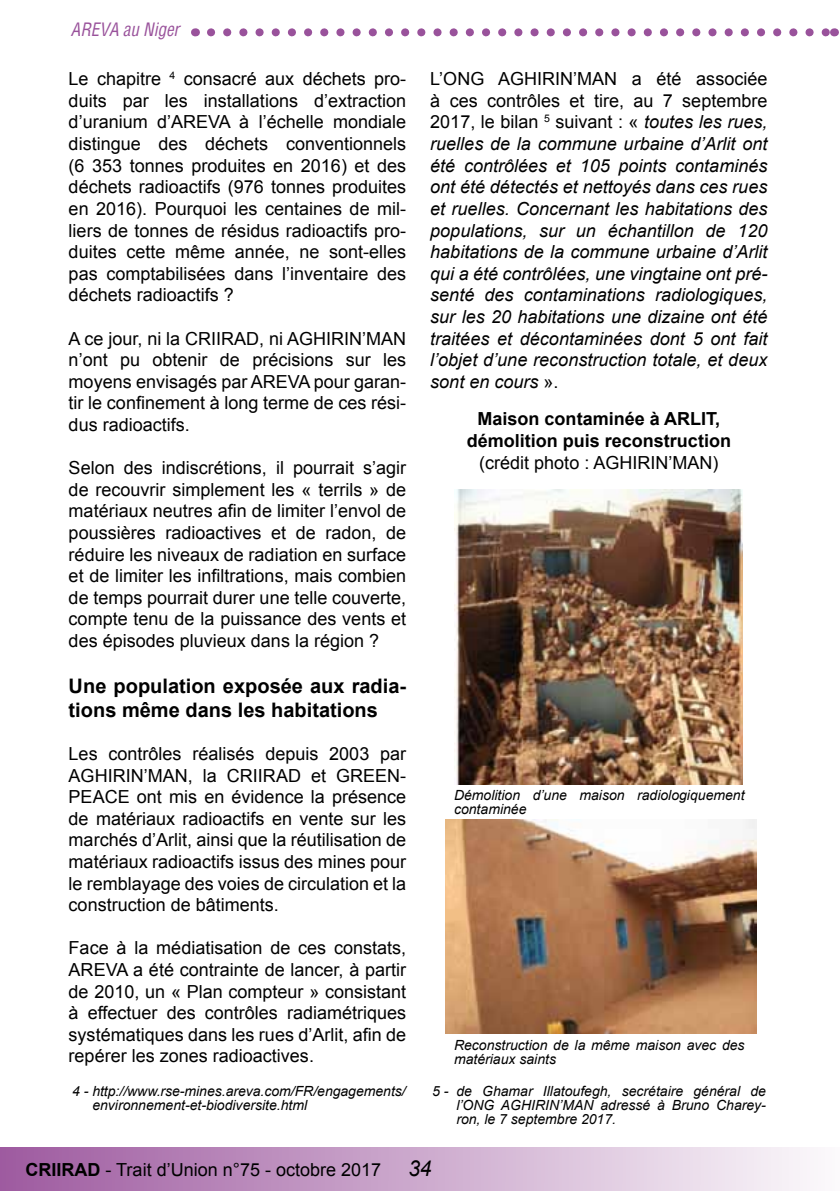
<style>
.page{position:relative;width:840px;height:1191px;background:#fff}
.page>*{position:absolute;margin:0;border:0;box-sizing:border-box;transform-origin:0 0}
.t1{font:700 20px/24px "Arial";color:#000}
.t2{font:18px/21.6px "Arial";color:#000;text-align:justify}
.t3{font:italic 18px/21.6px "Arial";color:#000;text-align:justify}
.t4{font:700 18px/21.6px "Arial";color:#000;text-align:center}
.t5{font:italic condensed 18px "Helvetica";color:#99529b;scale:.95 1}
.t6{font:italic 14px/14px "Arial";color:#000}
.s1{font-style:normal}
.s2{font-weight:700}
.s3{font-style:italic;font-size:22px}
</style>
<div class="page">
<svg style="left:211px;top:28px;width:614px;height:8px"></svg>
<div style="left:0;top:1147px;width:839px;height:44px;background:linear-gradient(to right,#9e5aa0,#fcfafc)"></div>
<img style="left:445px;top:819px;width:311px;height:215px">
<img style="left:454px;top:489px;width:288px;height:295px">
<p class="t5" style="left:71px;top:18px;width:115px">AREVA au Niger</p>
<p class="t2" style="left:69px;top:68px;width:339px">Le chapitre <sup>4</sup> consacré aux déchets pro&shy;duits par les installations d’extraction d’uranium d’AREVA à l’échelle mondiale distingue des déchets conventionnels (6 353 tonnes produites en 2016) et des déchets radioactifs (976 tonnes produites en 2016). Pourquoi les centaines de mil&shy;liers de tonnes de résidus radioactifs pro&shy;duites cette même année, ne sont-elles pas comptabilisées dans l’inventaire des déchets radioactifs ?</p>
<p class="t2" style="left:69px;top:327px;width:339px">A ce jour, ni la CRIIRAD, ni AGHIRIN’MAN n’ont pu obtenir de précisions sur les moyens envisagés par AREVA pour garan&shy;tir le confinement à long terme de ces rési&shy;dus radioactifs.</p>
<p class="t2" style="left:69px;top:457px;width:339px">Selon des indiscrétions, il pourrait s’agir de recouvrir simplement les « terrils » de matériaux neutres afin de limiter l’envol de poussières radioactives et de radon, de réduire les niveaux de radiation en surface et de limiter les infiltrations, mais combien de temps pourrait durer une telle couverte, compte tenu de la puissance des vents et des épisodes pluvieux dans la région ?</p>
<p class="t1" style="left:69px;top:674px;width:339px">Une population exposée aux radia&shy;tions même dans les habitations</p>
<p class="t2" style="left:69px;top:743px;width:339px">Les contrôles réalisés depuis 2003 par AGHIRIN’MAN, la CRIIRAD et GREEN-PEACE ont mis en évidence la présence de matériaux radioactifs en vente sur les marchés d’Arlit, ainsi que la réutilisation de matériaux radioactifs issus des mines pour le remblayage des voies de circulation et la construction de bâtiments.</p>
<p class="t2" style="left:69px;top:937px;width:339px">Face à la médiatisation de ces constats, AREVA a été contrainte de lancer, à partir de 2010, un « Plan compteur » consistant à effectuer des contrôles radiamétriques systématiques dans les rues d’Arlit, afin de repérer les zones radioactives.</p>
<p class="t3" style="left:430px;top:68px;width:338px"><span class="s1">L’ONG AGHIRIN’MAN a été associée à ces contrôles et tire, au 7 septembre 2017, le bilan</span> <sup>5</sup> <span class="s1">suivant : «</span> toutes les rues, ruelles de la commune urbaine d’Arlit ont été contrôlées et 105 points contaminés ont été détectés et nettoyés dans ces rues et ruelles. Concernant les habitations des populations, sur un échantillon de 120 habitations de la commune urbaine d’Arlit qui a été contrôlées, une vingtaine ont pré&shy;senté des contaminations radiologiques, sur les 20 habitations une dizaine ont été traitées et décontaminées dont 5 ont fait l’objet d’une reconstruction totale, et deux sont en cours <span class="s1">».</span></p>
<p class="t4" style="left:466px;top:409px;width:266px">Maison contaminée à ARLIT, démolition puis reconstruction</p>
<p class="t2" style="left:479px;top:451px;width:241px">(crédit photo : AGHIRIN’MAN)</p>
<p class="t6" style="left:454px;top:788px;width:292px">Démolition d’une maison radiologiquement contaminée</p>
<p class="t6" style="left:454px;top:1038px;width:292px">Reconstruction de la même maison avec des matériaux saints</p>
<p class="t6" style="left:92px;top:1084px;width:315px;text-indent:-20px">4 - http://www.rse-mines.areva.com/FR/engagements/ environnement-et-biodiversite.html</p>
<p class="t6" style="left:456px;top:1084px;width:311px;text-align:justify;text-indent:-24px">5 - de Ghamar Illatoufegh, secrétaire général de l’ONG AGHIRIN’MAN adressé à Bruno Charey&shy;ron, le 7 septembre 2017.</p>
<p class="t2" style="left:26px;top:1158px;width:407px"><span class="s2">CRIIRAD</span> - Trait d’Union n°75 - octobre 2017 <span class="s3">34</span></p>
</div>
